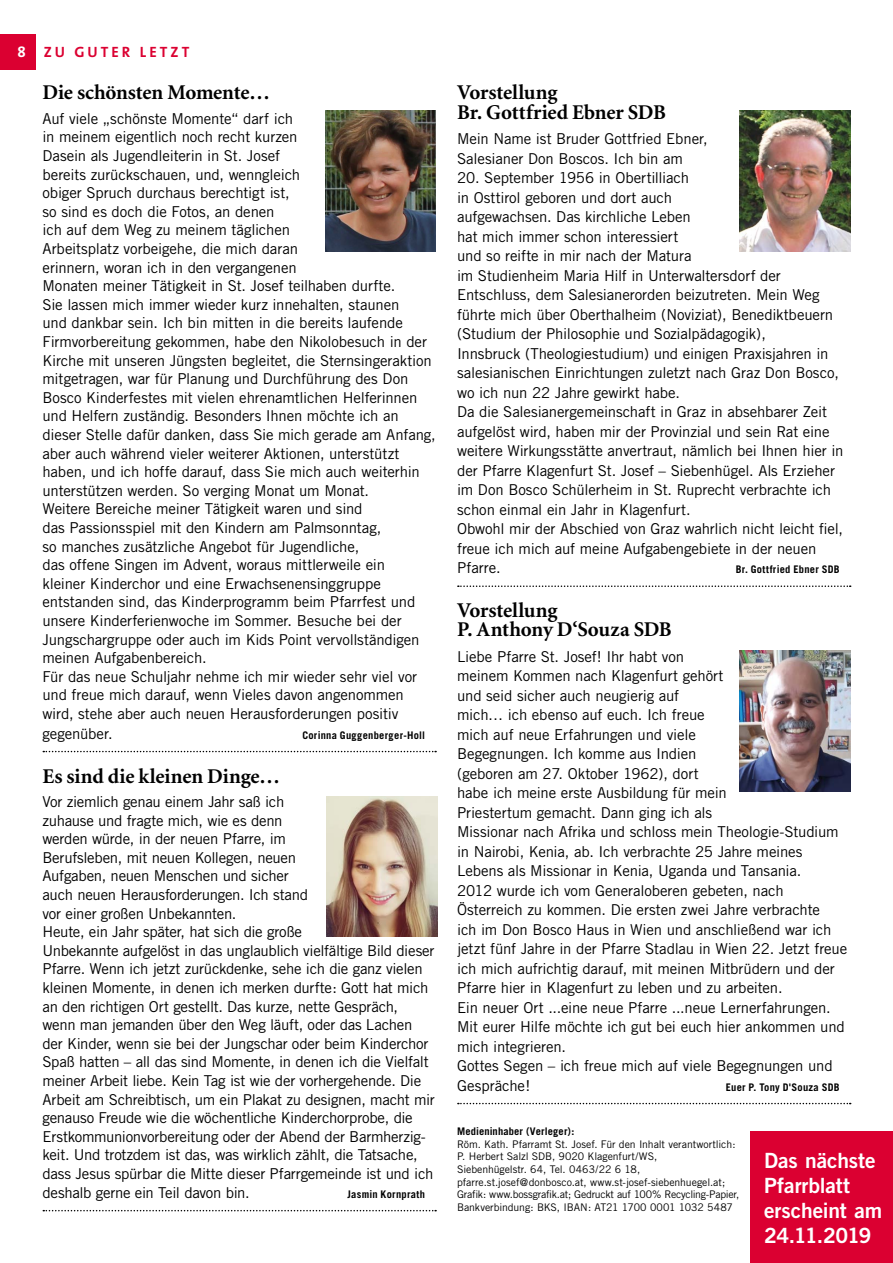
<style>
.page{position:relative;width:893px;height:1263px;background:#fff}
.page>*{position:absolute;margin:0;border:0;box-sizing:border-box;transform-origin:0 0}
.t1{font:700 21px/19.5px "Minion";letter-spacing:-.01em;color:#000}
.t2{font:21px/25.2px "Trade Gothic Bold Two";letter-spacing:-.005em;color:#fff}
.t3{font:15px/18.6px "Trade Gothic";letter-spacing:-.015em;color:#000}
.t4{font:700 15px "The Sans";letter-spacing:.2em;color:#db0031}
.t5{font:10.5px/12.6px "Trade Gothic";letter-spacing:-.005em;color:#000}
.t6{font:700 10.5px "Trade Gothic";letter-spacing:.02em;color:#000}
.s1{color:#fff}
</style>
<div class="page">
<div style="left:0;top:34px;width:36px;height:36px;background:#db0031"></div>
<div style="left:751px;top:1131px;width:142px;height:132px;background:#db0031"></div>
<svg style="left:43px;top:751px;width:393px;height:1px"></svg>
<svg style="left:43px;top:1210px;width:393px;height:1px"></svg>
<svg style="left:458px;top:585px;width:393px;height:2px"></svg>
<svg style="left:458px;top:1103px;width:393px;height:1px"></svg>
<img style="left:740px;top:111px;width:110px;height:140px">
<img style="left:740px;top:651px;width:110px;height:140px">
<img style="left:325px;top:111px;width:111px;height:140px">
<img style="left:327px;top:796px;width:110px;height:141px">
<p class="t4" style="left:18px;top:40px;width:173px"><span class="s1">8</span> ZU GUTER LETZT</p>
<h1 class="t1" style="left:43px;top:84px;width:229px">Die schönsten Momente…</h1>
<p class="t3" style="left:43px;top:109px;width:395px">Auf viele „schönste Momente“ darf ich<br>in meinem eigentlich noch recht kurzen<br>Dasein als Jugendleiterin in St. Josef<br>bereits zurückschauen, und, wenngleich<br>obiger Spruch durchaus berechtigt ist,<br>so sind es doch die Fotos, an denen<br>ich auf dem Weg zu meinem täglichen<br>Arbeitsplatz vorbeigehe, die mich daran<br>erinnern, woran ich in den vergangenen<br>Monaten meiner Tätigkeit in St. Josef teilhaben durfte.<br>Sie lassen mich immer wieder kurz innehalten, staunen<br>und dankbar sein. Ich bin mitten in die bereits laufende Firmvorbereitung gekommen, habe den Nikolobesuch in der Kirche mit unseren Jüngsten begleitet, die Sternsingeraktion mitgetragen, war für Planung und Durchführung des Don Bosco Kinderfestes mit vielen ehrenamtlichen Helferinnen und Helfern zuständig. Besonders Ihnen möchte ich an dieser Stelle dafür danken, dass Sie mich gerade am Anfang, aber auch während vieler weiterer Aktionen, unterstützt haben, und ich hoffe darauf, dass Sie mich auch weiterhin unterstützen werden. So verging Monat um Monat.<br>Weitere Bereiche meiner Tätigkeit waren und sind<br>das Passionsspiel mit den Kindern am Palmsonntag,<br>so manches zusätzliche Angebot für Jugendliche,<br>das offene Singen im Advent, woraus mittlerweile ein<br>kleiner Kinderchor und eine Erwachsenensinggruppe entstanden sind, das Kinderprogramm beim Pfarrfest und unsere Kinderferienwoche im Sommer. Besuche bei der Jungschargruppe oder auch im Kids Point vervollständigen meinen Aufgabenbereich.<br>Für das neue Schuljahr nehme ich mir wieder sehr viel vor und freue mich darauf, wenn Vieles davon angenommen wird, stehe aber auch neuen Herausforderungen positiv gegenüber.</p>
<p class="t6" style="left:302px;top:728px;width:124px">Corinna Guggenberger-Holl</p>
<h1 class="t1" style="left:43px;top:767px;width:239px">Es sind die kleinen Dinge…</h1>
<p class="t3" style="left:43px;top:792px;width:394px">Vor ziemlich genau einem Jahr saß ich<br>zuhause und fragte mich, wie es denn<br>werden würde, in der neuen Pfarre, im<br>Berufsleben, mit neuen Kollegen, neuen<br>Aufgaben, neuen Menschen und sicher<br>auch neuen Herausforderungen. Ich stand<br>vor einer großen Unbekannten.<br>Heute, ein Jahr später, hat sich die große<br>Unbekannte aufgelöst in das unglaublich vielfältige Bild dieser Pfarre. Wenn ich jetzt zurückdenke, sehe ich die ganz vielen kleinen Momente, in denen ich merken durfte: Gott hat mich an den richtigen Ort gestellt. Das kurze, nette Gespräch, wenn man jemanden über den Weg läuft, oder das Lachen der Kinder, wenn sie bei der Jungschar oder beim Kinderchor Spaß hatten – all das sind Momente, in denen ich die Vielfalt meiner Arbeit liebe. Kein Tag ist wie der vorhergehende. Die Arbeit am Schreibtisch, um ein Plakat zu designen, macht mir genauso Freude wie die wöchentliche Kinderchorprobe, die Erstkommunionvorbereitung oder der Abend der Barmherzig&shy;keit. Und trotzdem ist das, was wirklich zählt, die Tatsache, dass Jesus spürbar die Mitte dieser Pfarrgemeinde ist und ich deshalb gerne ein Teil davon bin.</p>
<p class="t6" style="left:347px;top:1187px;width:79px">Jasmin Kornprath</p>
<h1 class="t1" style="left:457px;top:84px;width:210px">Vorstellung<br>Br. Gottfried Ebner SDB</h1>
<p class="t3" style="left:457px;top:129px;width:252px;line-height:19.5px">Mein Name ist Bruder Gottfried Ebner,<br>Salesianer Don Boscos. Ich bin am</p>
<p class="t3" style="left:457px;top:168px;width:388px;line-height:19.5px">20. September 1956 in Obertilliach<br>in Osttirol geboren und dort auch<br>aufgewachsen. Das kirchliche Leben<br>hat mich immer schon interessiert<br>und so reifte in mir nach der Matura<br>im Studienheim Maria Hilf in Unterwaltersdorf der Entschluss, dem Salesianerorden beizutreten. Mein Weg führte mich über Oberthalheim (Noviziat), Benediktbeuern (Studium der Philosophie und Sozialpädagogik),<br>Innsbruck (Theologiestudium) und einigen Praxisjahren in salesianischen Einrichtungen zuletzt nach Graz Don Bosco, wo ich nun 22 Jahre gewirkt habe.<br>Da die Salesianergemeinschaft in Graz in absehbarer Zeit aufgelöst wird, haben mir der Provinzial und sein Rat eine weitere Wirkungsstätte anvertraut, nämlich bei Ihnen hier in der Pfarre Klagenfurt St. Josef – Siebenhügel. Als Erzieher im Don Bosco Schülerheim in St. Ruprecht verbrachte ich schon einmal ein Jahr in Klagenfurt.<br>Obwohl mir der Abschied von Graz wahrlich nicht leicht fiel, freue ich mich auf meine Aufgabengebiete in der neuen Pfarre.</p>
<p class="t6" style="left:736px;top:563px;width:105px">Br. Gottfried Ebner SDB</p>
<h1 class="t1" style="left:457px;top:601px;width:216px">Vorstellung<br>P. Anthony D‘Souza SDB</h1>
<p class="t3" style="left:457px;top:646px;width:392px;line-height:19.5px">Liebe Pfarre St. Josef! Ihr habt von<br>meinem Kommen nach Klagenfurt gehört<br>und seid sicher auch neugierig auf<br>mich… ich ebenso auf euch. Ich freue<br>mich auf neue Erfahrungen und viele<br>Begegnungen. Ich komme aus Indien<br>(geboren am 27. Oktober 1962), dort<br>habe ich meine erste Ausbildung für mein<br>Priestertum gemacht. Dann ging ich als<br>Missionar nach Afrika und schloss mein Theologie-Studium in Nairobi, Kenia, ab. Ich verbrachte 25 Jahre meines Lebens als Missionar in Kenia, Uganda und Tansania.<br>2012 wurde ich vom Generaloberen gebeten, nach Österreich zu kommen. Die ersten zwei Jahre verbrachte<br>ich im Don Bosco Haus in Wien und anschließend war ich jetzt fünf Jahre in der Pfarre Stadlau in Wien 22. Jetzt freue ich mich aufrichtig darauf, mit meinen Mitbrüdern und der Pfarre hier in Klagenfurt zu leben und zu arbeiten.<br>Ein neuer Ort ...eine neue Pfarre ...neue Lernerfahrungen.<br>Mit eurer Hilfe möchte ich gut bei euch hier ankommen und mich integrieren.<br>Gottes Segen – ich freue mich auf viele Begegnungen und Gespräche!</p>
<p class="t6" style="left:726px;top:1080px;width:115px">Euer P. Tony D'Souza SDB</p>
<p class="t6" style="left:457px;top:1125px;width:119px">Medieninhaber (Verleger):</p>
<p class="t5" style="left:457px;top:1138px;width:284px">Röm. Kath. Pfarramt St. Josef. Für den Inhalt verantwortlich:<br>P. Herbert Salzl SDB, 9020 Klagenfurt/WS,<br>Siebenhügelstr. 64, Tel. 0463/22 6 18, pfarre.st.josef@donbosco.at, www.st-josef-siebenhuegel.at; Grafik: www.bossgrafik.at; Gedruckt auf 100% Recycling-Papier, Bankverbindung: BKS, IBAN: AT21 1700 0001 1032 5487</p>
<h1 class="t2" style="left:764px;top:1147px;width:120px">Das nächste<br>Pfarrblatt erscheint am<br>24.11.2019</h1>
</div>
